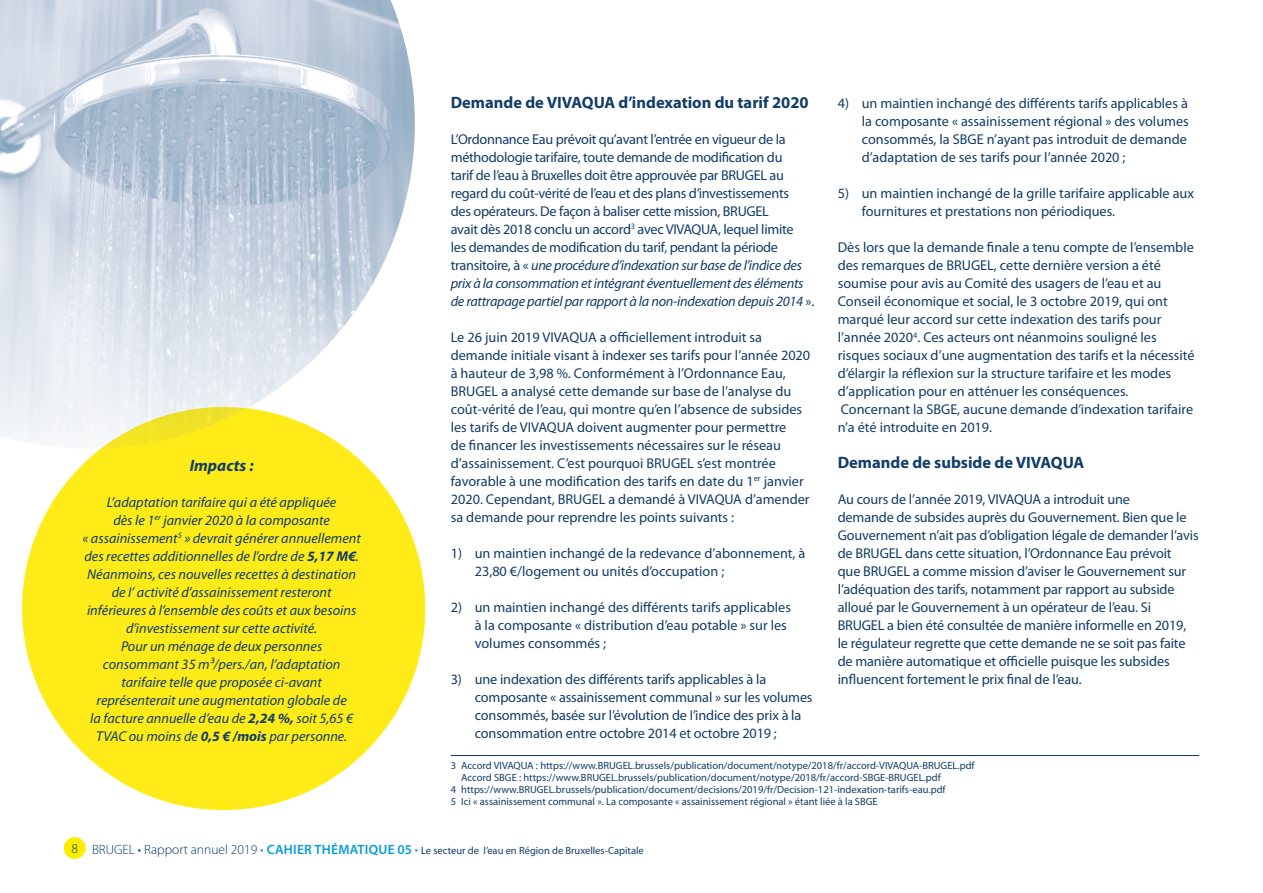
<style>
.page{position:relative;width:1263px;height:893px;background:#fff}
.page>*{position:absolute;margin:0;border:0;box-sizing:border-box;transform-origin:0 0}
.t1{font:700 16.5px "Myriad Pro";color:#123d68}
.t2{font:italic 700 16.5px "Myriad Pro";color:#123d68}
.t3{font:14.25px/18px "Myriad Pro";letter-spacing:-.005em;color:#123d68}
.t4{font:italic 14.25px/18px "Myriad Pro";color:#123d68;text-align:center}
.t5{font:10.5px "Myriad Pro";color:#123d68}
.s1{font-weight:700}
.s2{font-style:italic}
.s3{font-weight:300;font-size:13.5px;color:#003c68}
.s4{font-weight:300;font-size:13.5px;color:#089dd9}
.s5{font-weight:600;font-size:13.5px;color:#089dd9}
</style>
<div class="page">
<hr style="left:451px;top:755px;width:748px;height:1px;background:#123d68">
<div style="left:22px;top:407px;width:403px;height:403px;background:#feeb17;border-radius:50%"></div>
<img style="left:0;top:0;width:415px;height:449px">
<div style="left:64px;top:837px;width:22px;height:22px;background:#ffed00;border-radius:50%"></div>
<p class="t2" style="left:190px;top:456px;width:65px">Impacts :</p>
<p class="t4" style="left:83px;top:493px;width:280px">L’adaptation tarifaire qui a été appliquée<br>dès le 1<sup>er</sup> janvier 2020 à la composante<br>« assainissement<sup>5</sup> » devrait générer annuellement des recettes additionnelles de l’ordre de <span class="s1">5,17 M€</span>.<br>Néanmoins, ces nouvelles recettes à destination de I’ activité d’assainissement resteront inférieures à l’ensemble des coûts et aux besoins d’investissement sur cette activité.<br>Pour un ménage de deux personnes consommant 35 m³/pers./an, l’adaptation tarifaire telle que proposée ci-avant représenterait une augmentation globale de<br>la facture annuelle d’eau de <span class="s1">2,24 %,</span> soit 5,65 € TVAC ou moins de <span class="s1">0,5 € /mois</span> par personne.</p>
<p class="t1" style="left:451px;top:93px;width:359px">Demande de VIVAQUA d’indexation du tarif 2020</p>
<p class="t3" style="left:451px;top:130px;width:365px">L’Ordonnance Eau prévoit qu’avant l’entrée en vigueur de la méthodologie tarifaire, toute demande de modification du<br>tarif de l’eau à Bruxelles doit être approuvée par BRUGEL au regard du coût-vérité de l’eau et des plans d’investissements<br>des opérateurs. De façon à baliser cette mission, BRUGEL<br>avait dès 2018 conclu un accord<sup>3</sup> avec VIVAQUA, lequel limite<br>les demandes de modification du tarif, pendant la période transitoire, à « <span class="s2">une procédure d’indexation sur base de l’indice des prix à la consommation et intégrant éventuellement des éléments de rattrapage partiel par rapport à la non-indexation depuis 2014</span> ».</p>
<p class="t3" style="left:451px;top:328px;width:361px">Le 26 juin 2019 VIVAQUA a officiellement introduit sa demande initiale visant à indexer ses tarifs pour l’année 2020 à hauteur de 3,98 %. Conformément à l’Ordonnance Eau, BRUGEL a analysé cette demande sur base de l’analyse du coût-vérité de l’eau, qui montre qu’en l’absence de subsides les tarifs de VIVAQUA doivent augmenter pour permettre<br>de financer les investissements nécessaires sur le réseau d’assainissement. C’est pourquoi BRUGEL s’est montrée favorable à une modification des tarifs en date du 1<sup>er</sup> janvier 2020. Cependant, BRUGEL a demandé à VIVAQUA d’amender sa demande pour reprendre les points suivants :</p>
<p class="t3" style="left:475px;top:544px;width:332px;text-indent:-24px">1) un maintien inchangé de la redevance d’abonnement, à<br>23,80 €/logement ou unités d’occupation ;</p>
<p class="t3" style="left:475px;top:598px;width:318px;text-indent:-24px">2) un maintien inchangé des différents tarifs applicables à la composante « distribution d’eau potable » sur les volumes consommés ;</p>
<p class="t3" style="left:475px;top:670px;width:339px;text-indent:-24px">3) une indexation des différents tarifs applicables à la composante « assainissement communal » sur les volumes consommés, basée sur l’évolution de I’indice des prix à la consommation entre octobre 2014 et octobre 2019 ;</p>
<p class="t3" style="left:862px;top:95px;width:329px;text-indent:-24px">4) un maintien inchangé des différents tarifs applicables à la composante « assainissement régional » des volumes consommés, la SBGE n’ayant pas introduit de demande d’adaptation de ses tarifs pour l’année 2020 ;</p>
<p class="t3" style="left:862px;top:185px;width:334px;text-indent:-24px">5) un maintien inchangé de la grille tarifaire applicable aux fournitures et prestations non périodiques.</p>
<p class="t3" style="left:838px;top:239px;width:358px">Dès lors que la demande finale a tenu compte de l’ensemble des remarques de BRUGEL, cette dernière version a été soumise pour avis au Comité des usagers de l’eau et au Conseil économique et social, le 3 octobre 2019, qui ont marqué leur accord sur cette indexation des tarifs pour l’année 2020<sup>4</sup>. Ces acteurs ont néanmoins souligné les risques sociaux d’une augmentation des tarifs et la nécessité d’élargir la réflexion sur la structure tarifaire et les modes d’application pour en atténuer les conséquences.<br>Concernant la SBGE, aucune demande d’indexation tarifaire n’a été introduite en 2019.</p>
<p class="t1" style="left:838px;top:454px;width:248px">Demande de subside de VIVAQUA</p>
<p class="t3" style="left:838px;top:491px;width:363px">Au cours de l’année 2019, VIVAQUA a introduit une<br>demande de subsides auprès du Gouvernement. Bien que le Gouvernement n’ait pas d’obligation légale de demander l’avis de BRUGEL dans cette situation, l’Ordonnance Eau prévoit<br>que BRUGEL a comme mission d’aviser le Gouvernement sur l’adéquation des tarifs, notamment par rapport au subside alloué par le Gouvernement à un opérateur de l’eau. Si BRUGEL a bien été consultée de manière informelle en 2019, le régulateur regrette que cette demande ne se soit pas faite de manière automatique et officielle puisque les subsides influencent fortement le prix final de l’eau.</p>
<p class="t5" style="left:451px;top:760px;width:525px">3 Accord VIVAQUA : https://www.BRUGEL.brussels/publication/document/notype/2018/fr/accord-VIVAQUA-BRUGEL.pdf</p>
<p class="t5" style="left:461px;top:772px;width:481px">Accord SBGE : https://www.BRUGEL.brussels/publication/document/notype/2018/fr/accord-SBGE-BRUGEL.pdf</p>
<p class="t5" style="left:451px;top:784px;width:496px">4 https://www.BRUGEL.brussels/publication/document/decisions/2019/fr/Decision-121-indexation-tarifs-eau.pdf</p>
<p class="t5" style="left:451px;top:796px;width:428px">5 Ici « assainissement communal ». La composante « assainissement régional » étant liée à la SBGE</p>
<p class="t5" style="left:72px;top:844px;width:574px"><span class="s3">8 BRUGEL • Rapport annuel 2019</span> <span class="s4">•</span> <span class="s5">CAHIER THÉMATIQUE 05</span> <span class="s4">•</span> Le secteur de l’eau en Région de Bruxelles-Capitale</p>
</div>
